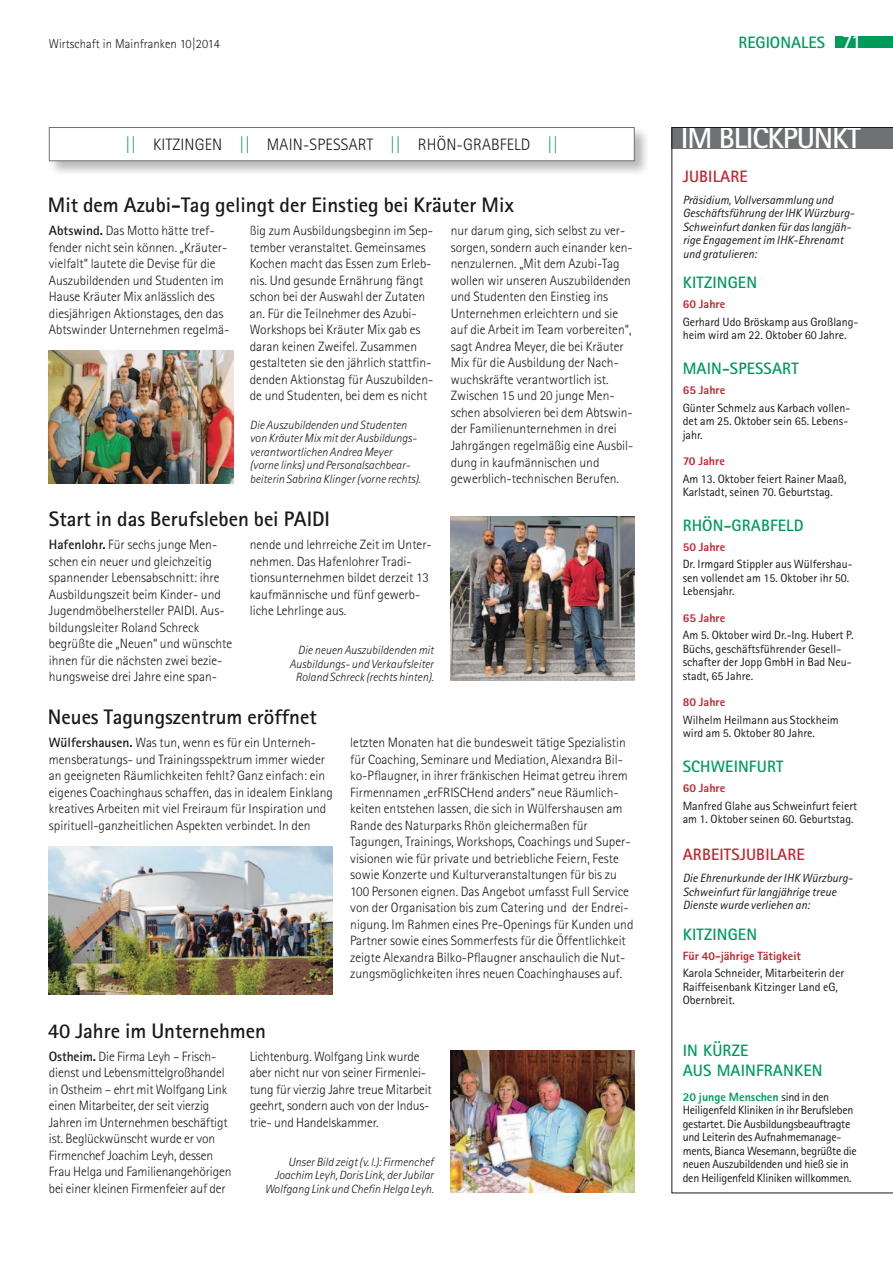
<style>
.page{position:relative;width:893px;height:1263px;background:#fff}
.page>*{position:absolute;margin:0;border:0;box-sizing:border-box;transform-origin:0 0}
.t1{font:700 30px "Rotis Sans Serif Pro";letter-spacing:-.04em;color:#fff}
._1_Headline_einzeili{font:700 21px "Rotis Sans Serif Pro";color:#19181a}
.t2{font:700 19.5px "Rotis Sans Serif Pro";color:#fff}
._5_Jubilare_ORT_grün{font:700 16.5px/19.8px "Rotis Sans Serif Pro";letter-spacing:.01em;color:#009a5b}
.t3{font:300 16.5px "Rotis Sans Serif Pro";letter-spacing:.01em;color:#19181a}
._5_Jubilare_Dienst_G{font:700 16.5px "Rotis Sans Serif Pro";letter-spacing:.01em;color:#c1242e}
._2_Grundtext_bold_Ro{font:300 13.5px/16.5px "Rotis Sans Serif Pro";color:#19181a}
.t4{font:300 12.75px "Rotis Sans Serif Pro";color:#19181a}
._5_Randsp_Grundtext{font:12px/13.5px "Rotis Sans Serif Pro";color:#19181a}
._3_BU_Rotis_Pro{font:italic 300 12px/13.5px "Rotis Sans Serif Pro";color:#19181a;text-align:right}
._5_Randsp_IN_KÜRZE{font:12px/13.5px "Rotis Sans Serif Pro";letter-spacing:-.02em;color:#19181a}
._5_Randsp_Ehrenurkun{font:italic 12px/13.5px "Rotis Sans Serif Pro";color:#19181a}
._5_Randsp_Grundtext-2{font:800 12px "Rotis Sans Serif Pro";color:#c1242e}
.s1{color:#009a5b}
.s2{font-weight:700}
.s3{font-weight:800;color:#009a5b}
</style>
<div class="page">
<div style="left:836px;top:36px;width:57px;height:12px;background:#009a5b"></div>
<div style="left:48px;top:126px;width:602px;height:51px;background:#19181a;opacity:.3"></div>
<div style="left:49px;top:127px;width:586px;height:34px;background:#fff;border:1px solid #6f7173"></div>
<svg style="left:672px;top:127px;width:221px;height:1066px"></svg>
<img style="left:49px;top:351px;width:185px;height:132px">
<img style="left:451px;top:516px;width:183px;height:165px">
<img style="left:49px;top:846px;width:284px;height:148px">
<img style="left:451px;top:1051px;width:184px;height:142px">
<p class="t4" style="left:49px;top:36px;width:173px">Wirtschaft in Mainfranken 10|2014</p>
<p class="_5_Jubilare_ORT_grün" style="left:738px;top:32px;width:88px">REGIONALES</p>
<p class="t2" style="left:842px;top:29px;width:21px">71</p>
<p class="t3" style="left:125px;top:135px;width:434px"><span class="s1">||</span> KITZINGEN <span class="s1">||</span> MAIN-SPESSART <span class="s1">||</span> RHÖN-GRABFELD <span class="s1">||</span></p>
<p class="_1_Headline_einzeili" style="left:48px;top:192px;width:468px">Mit dem Azubi-Tag gelingt der Einstieg bei Kräuter Mix</p>
<p class="_2_Grundtext_bold_Ro" style="left:49px;top:223px;width:182px"><span class="s2">Abtswind.</span> Das Motto hätte tref&shy;fender nicht sein können. „Kräuter&shy;vielfalt“ lautete die Devise für die Auszubildenden und Studenten im Hause Kräuter Mix anlässlich des diesjährigen Aktionstages, den das Abtswinder Unternehmen regelmä-</p>
<p class="_2_Grundtext_bold_Ro" style="left:250px;top:223px;width:185px">ßig zum Ausbildungsbeginn im Sep&shy;tember veranstaltet. Gemeinsames Kochen macht das Essen zum Erleb&shy;nis. Und gesunde Ernährung fängt schon bei der Auswahl der Zutaten an. Für die Teilnehmer des Azubi-Workshops bei Kräuter Mix gab es daran keinen Zweifel. Zusammen gestalteten sie den jährlich stattfin&shy;denden Aktionstag für Auszubilden&shy;de und Studenten, bei dem es nicht</p>
<p class="_2_Grundtext_bold_Ro" style="left:451px;top:223px;width:184px">nur darum ging, sich selbst zu ver&shy;sorgen, sondern auch einander ken&shy;nenzulernen. „Mit dem Azubi-Tag wollen wir unseren Auszubildenden und Studenten den Einstieg ins Unternehmen erleichtern und sie auf die Arbeit im Team vorbereiten“, sagt Andrea Meyer, die bei Kräuter Mix für die Ausbildung der Nach&shy;wuchskräfte verantwortlich ist.<br>Zwischen 15 und 20 junge Men&shy;schen absolvieren bei dem Abtswin&shy;der Familienunternehmen in drei Jahrgängen regelmäßig eine Ausbil&shy;dung in kaufmännischen und gewerblich-technischen Berufen.</p>
<p class="_3_BU_Rotis_Pro" style="left:250px;top:418px;width:172px;text-align:left">Die Auszubildenden und Studenten von Kräuter Mix mit der Ausbildungs&shy;verantwortlichen Andrea Meyer (vorne links) und Personalsachbear&shy;beiterin Sabrina Klinger (vorne rechts).</p>
<p class="_1_Headline_einzeili" style="left:49px;top:506px;width:283px">Start in das Berufsleben bei PAIDI</p>
<p class="_2_Grundtext_bold_Ro" style="left:49px;top:536px;width:185px"><span class="s2">Hafenlohr.</span> Für sechs junge Men&shy;schen ein neuer und gleichzeitig spannender Lebensabschnitt: ihre Ausbildungszeit beim Kinder- und Jugendmöbelhersteller PAIDI. Aus&shy;bildungsleiter Roland Schreck begrüßte die „Neuen“ und wünschte ihnen für die nächsten zwei bezie&shy;hungsweise drei Jahre eine span-</p>
<p class="_2_Grundtext_bold_Ro" style="left:250px;top:536px;width:184px">nende und lehrreiche Zeit im Unter&shy;nehmen. Das Hafenlohrer Tradi&shy;tionsunternehmen bildet derzeit 13 kaufmännische und fünf gewerb&shy;liche Lehrlinge aus.</p>
<p class="_3_BU_Rotis_Pro" style="left:289px;top:643px;width:146px">Die neuen Auszubildenden mit<br>Ausbildungs- und Verkaufsleiter<br>Roland Schreck (rechts hinten).</p>
<p class="_1_Headline_einzeili" style="left:48px;top:704px;width:270px">Neues Tagungszentrum eröffnet</p>
<p class="_2_Grundtext_bold_Ro" style="left:49px;top:734px;width:286px"><span class="s2">Wülfershausen.</span> Was tun, wenn es für ein Unterneh&shy;mensberatungs- und Trainingsspektrum immer wieder an geeigneten Räumlichkeiten fehlt? Ganz einfach: ein eigenes Coachinghaus schaffen, das in idealem Einklang kreatives Arbeiten mit viel Freiraum für Inspiration und spirituell-ganzheitlichen Aspekten verbindet. In den</p>
<p class="_2_Grundtext_bold_Ro" style="left:350px;top:734px;width:285px">letzten Monaten hat die bundesweit tätige Spezialistin für Coaching, Seminare und Mediation, Alexandra Bil&shy;ko-Pflaugner, in ihrer fränkischen Heimat getreu ihrem Firmennamen „erFRISCHend anders“ neue Räumlich&shy;keiten entstehen lassen, die sich in Wülfershausen am Rande des Naturparks Rhön gleichermaßen für Tagungen, Trainings, Workshops, Coachings und Super&shy;visionen wie für private und betriebliche Feiern, Feste sowie Konzerte und Kulturveranstaltungen für bis zu 100 Personen eignen. Das Angebot umfasst Full Service von der Organisation bis zum Catering und der Endrei&shy;nigung. Im Rahmen eines Pre-Openings für Kunden und Partner sowie eines Sommerfests für die Öffentlichkeit zeigte Alexandra Bilko-Pflaugner anschaulich die Nut&shy;zungsmöglichkeiten ihres neuen Coachinghauses auf.</p>
<p class="_1_Headline_einzeili" style="left:48px;top:1017px;width:220px">40 Jahre im Unternehmen</p>
<p class="_2_Grundtext_bold_Ro" style="left:49px;top:1048px;width:184px"><span class="s2">Ostheim.</span> Die Firma Leyh – Frisch&shy;dienst und Lebensmittelgroßhandel in Ostheim – ehrt mit Wolfgang Link einen Mitarbeiter, der seit vierzig Jahren im Unternehmen beschäftigt ist. Beglückwünscht wurde er von Firmenchef Joachim Leyh, dessen Frau Helga und Familienangehörigen bei einer kleinen Firmenfeier auf der</p>
<p class="_2_Grundtext_bold_Ro" style="left:250px;top:1048px;width:184px">Lichtenburg. Wolfgang Link wurde aber nicht nur von seiner Firmenlei&shy;tung für vierzig Jahre treue Mitarbeit geehrt, sondern auch von der Indus&shy;trie- und Handelskammer.</p>
<p class="_3_BU_Rotis_Pro" style="left:265px;top:1155px;width:171px">Unser Bild zeigt (v. l.): Firmenchef<br>Joachim Leyh, Doris Link, der Jubilar<br>Wolfgang Link und Chefin Helga Leyh.</p>
<p class="t1" style="left:681px;top:119px;width:181px">IM BLICKPUNKT</p>
<p class="_5_Jubilare_Dienst_G" style="left:683px;top:166px;width:66px">JUBILARE</p>
<p class="_5_Randsp_Ehrenurkun" style="left:683px;top:193px;width:173px">Präsidium, Vollversammlung und<br>Geschäftsführung der IHK Würzburg-<br>Schweinfurt danken für das langjäh&shy;rige Engagement im IHK-Ehrenamt und gratulieren:</p>
<p class="_5_Jubilare_ORT_grün" style="left:683px;top:272px;width:76px">KITZINGEN</p>
<p class="_5_Randsp_Grundtext-2" style="left:683px;top:296px;width:44px">60 Jahre</p>
<p class="_5_Randsp_Grundtext" style="left:683px;top:315px;width:177px">Gerhard Udo Bröskamp aus Großlang&shy;heim wird am 22. Oktober 60 Jahre.</p>
<p class="_5_Jubilare_ORT_grün" style="left:683px;top:358px;width:117px">MAIN-SPESSART</p>
<p class="_5_Randsp_Grundtext-2" style="left:683px;top:382px;width:44px">65 Jahre</p>
<p class="_5_Randsp_Grundtext" style="left:683px;top:401px;width:169px">Günter Schmelz aus Karbach vollen&shy;det am 25. Oktober sein 65. Lebens&shy;jahr.</p>
<p class="_5_Randsp_Grundtext-2" style="left:683px;top:453px;width:44px">70 Jahre</p>
<p class="_5_Randsp_Grundtext" style="left:683px;top:472px;width:165px">Am 13. Oktober feiert Rainer Maaß,<br>Karlstadt, seinen 70. Geburtstag.</p>
<p class="_5_Jubilare_ORT_grün" style="left:683px;top:515px;width:122px">RHÖN-GRABFELD</p>
<p class="_5_Randsp_Grundtext-2" style="left:683px;top:539px;width:44px">50 Jahre</p>
<p class="_5_Randsp_Grundtext" style="left:683px;top:558px;width:171px">Dr. Irmgard Stippler aus Wülfershau&shy;sen vollendet am 15. Oktober ihr 50.<br>Lebensjahr.</p>
<p class="_5_Randsp_Grundtext-2" style="left:683px;top:610px;width:44px">65 Jahre</p>
<p class="_5_Randsp_Grundtext" style="left:683px;top:629px;width:172px">Am 5. Oktober wird Dr.-Ing. Hubert P.<br>Büchs, geschäftsführender Gesell&shy;schafter der Jopp GmbH in Bad Neu&shy;stadt, 65 Jahre.</p>
<p class="_5_Randsp_Grundtext-2" style="left:683px;top:695px;width:44px">80 Jahre</p>
<p class="_5_Randsp_Grundtext" style="left:683px;top:713px;width:158px">Wilhelm Heilmann aus Stockheim wird am 5. Oktober 80 Jahre.</p>
<p class="_5_Jubilare_ORT_grün" style="left:683px;top:756px;width:102px">SCHWEINFURT</p>
<p class="_5_Randsp_Grundtext-2" style="left:683px;top:780px;width:44px">60 Jahre</p>
<p class="_5_Randsp_Grundtext" style="left:683px;top:799px;width:176px">Manfred Glahe aus Schweinfurt feiert am 1. Oktober seinen 60. Geburtstag.</p>
<p class="_5_Jubilare_Dienst_G" style="left:683px;top:844px;width:124px">ARBEITSJUBILARE</p>
<p class="_5_Randsp_Ehrenurkun" style="left:683px;top:871px;width:172px">Die Ehrenurkunde der IHK Würzburg-<br>Schweinfurt für langjährige treue<br>Dienste wurde verliehen an:</p>
<p class="_5_Jubilare_ORT_grün" style="left:683px;top:924px;width:76px">KITZINGEN</p>
<p class="_5_Randsp_Grundtext-2" style="left:683px;top:948px;width:120px">Für 40-jährige Tätigkeit</p>
<p class="_5_Randsp_Grundtext" style="left:683px;top:966px;width:163px">Karola Schneider, Mitarbeiterin der<br>Raiffeisenbank Kitzinger Land eG,<br>Obernbreit.</p>
<p class="_5_Jubilare_ORT_grün" style="left:683px;top:1041px;width:141px">IN KÜRZE<br>AUS MAINFRANKEN</p>
<p class="_5_Randsp_IN_KÜRZE" style="left:683px;top:1090px;width:176px"><span class="s3">20 junge Menschen</span> sind in den Heiligenfeld Kliniken in ihr Berufsleben gestartet. Die Ausbildungsbeauftragte und Leiterin des Aufnahmemanage&shy;ments, Bianca Wesemann, begrüßte die neuen Auszubildenden und hieß sie in den Heiligenfeld Kliniken willkommen.</p>
</div>
